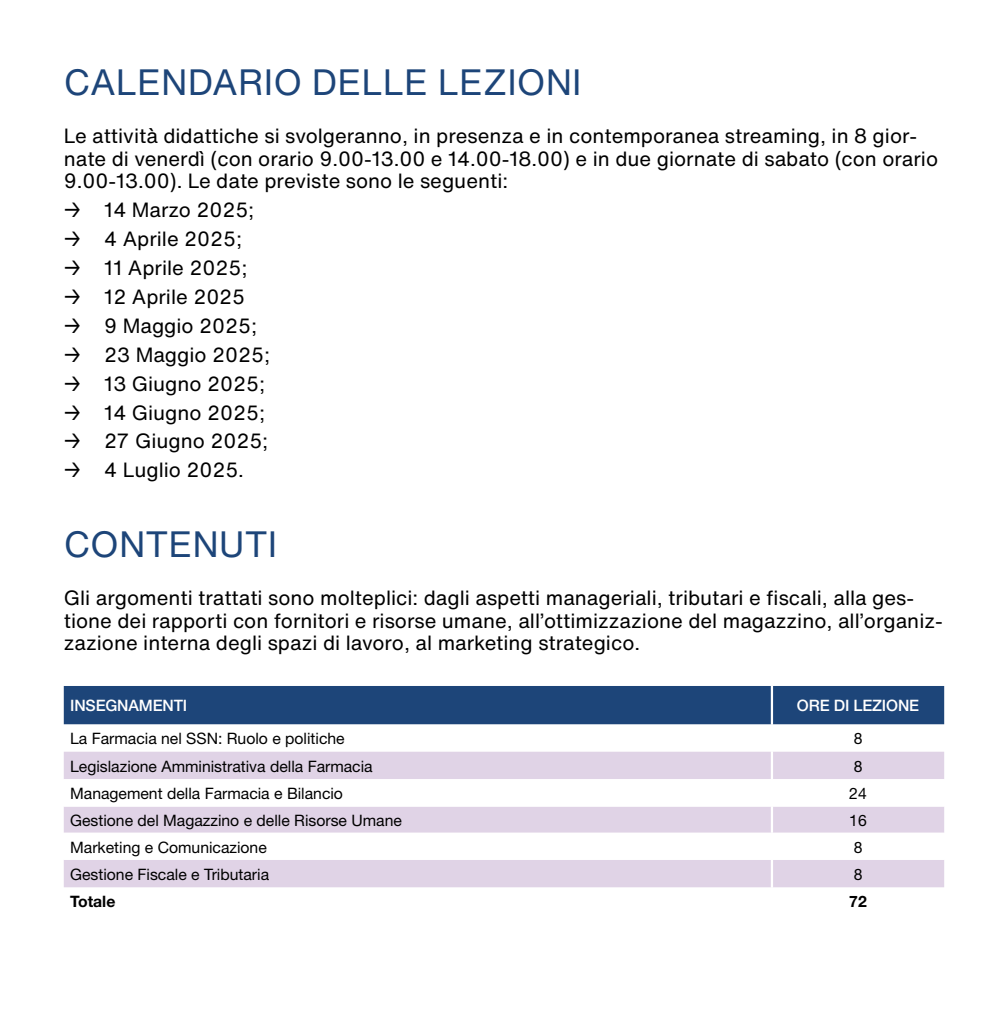
<style>
.page{position:relative;width:1008px;height:1021px;background:#fff}
.page>*{position:absolute;margin:0;border:0;box-sizing:border-box;transform-origin:0 0}
.titolo1{font:36px "Helvetica Now Text";color:#1d4579}
.punto_elenco1{font:20.25px/22.5px "Helvetica Now Text";color:#000}
.text_8_pt{font:15.75px "Helvetica Neue";color:#000}
.text_8_pt-2{font:500 15.75px "Helvetica Neue";letter-spacing:-.01em;color:#fff}
.text_8_pt-3{font:700 15.75px "Helvetica Neue";color:#000}
</style>
<div class="page">
<div style="left:64px;top:686px;width:880px;height:38px;background:#1d4579"></div>
<div style="left:64px;top:751px;width:880px;height:136px;background:#e0d3e6"></div>
<svg style="left:64px;top:779px;width:880px;height:80px"></svg>
<hr style="left:771px;top:686px;width:2px;height:38px;background:#fff">
<hr style="left:771px;top:751px;width:2px;height:28px;background:#fff">
<hr style="left:771px;top:779px;width:2px;height:27px;background:#fff">
<hr style="left:771px;top:806px;width:2px;height:26px;background:#fff">
<hr style="left:771px;top:832px;width:2px;height:27px;background:#fff">
<hr style="left:771px;top:859px;width:2px;height:28px;background:#fff">
<p class="titolo1" style="left:64px;top:55px;width:519px">CALENDARIO DELLE LEZIONI</p>
<p class="punto_elenco1" style="left:64px;top:124px;width:876px">Le attività didattiche si svolgeranno, in presenza e in contemporanea streaming, in 8 gior&shy;nate di venerdì (con orario 9.00-13.00 e 14.00-18.00) e in due giornate di sabato (con orario<br>9.00-13.00). Le date previste sono le seguenti:</p>
<p class="punto_elenco1" style="left:64px;top:198px;width:192px">→ 14 Marzo 2025;</p>
<p class="punto_elenco1" style="left:64px;top:227px;width:180px">→ 4 Aprile 2025;</p>
<p class="punto_elenco1" style="left:64px;top:256px;width:185px">→ 11 Aprile 2025;</p>
<p class="punto_elenco1" style="left:64px;top:285px;width:183px">→ 12 Aprile 2025</p>
<p class="punto_elenco1" style="left:64px;top:314px;width:195px">→ 9 Maggio 2025;</p>
<p class="punto_elenco1" style="left:64px;top:343px;width:208px">→ 23 Maggio 2025;</p>
<p class="punto_elenco1" style="left:64px;top:371px;width:203px">→ 13 Giugno 2025;</p>
<p class="punto_elenco1" style="left:64px;top:400px;width:203px">→ 14 Giugno 2025;</p>
<p class="punto_elenco1" style="left:64px;top:429px;width:206px">→ 27 Giugno 2025;</p>
<p class="punto_elenco1" style="left:64px;top:458px;width:182px">→ 4 Luglio 2025.</p>
<p class="titolo1" style="left:64px;top:517px;width:215px">CONTENUTI</p>
<p class="punto_elenco1" style="left:64px;top:586px;width:880px">Gli argomenti trattati sono molteplici: dagli aspetti manageriali, tributari e fiscali, alla ges&shy;tione dei rapporti con fornitori e risorse umane, all’ottimizzazione del magazzino, all’organiz&shy;zazione interna degli spazi di lavoro, al marketing strategico.</p>
<p class="text_8_pt-2" style="left:70px;top:696px;width:119px">INSEGNAMENTI</p>
<p class="text_8_pt-2" style="left:797px;top:696px;width:124px">ORE DI LEZIONE</p>
<p class="text_8_pt" style="left:70px;top:729px;width:276px">La Farmacia nel SSN: Ruolo e politiche</p>
<p class="text_8_pt" style="left:853px;top:729px;width:10px">8</p>
<p class="text_8_pt" style="left:70px;top:756px;width:304px">Legislazione Amministrativa della Farmacia</p>
<p class="text_8_pt" style="left:853px;top:756px;width:10px">8</p>
<p class="text_8_pt" style="left:70px;top:784px;width:274px">Management della Farmacia e Bilancio</p>
<p class="text_8_pt" style="left:849px;top:784px;width:19px">24</p>
<p class="text_8_pt" style="left:70px;top:810px;width:333px">Gestione del Magazzino e delle Risorse Umane</p>
<p class="text_8_pt" style="left:849px;top:810px;width:19px">16</p>
<p class="text_8_pt" style="left:70px;top:837px;width:198px">Marketing e Comunicazione</p>
<p class="text_8_pt" style="left:853px;top:837px;width:10px">8</p>
<p class="text_8_pt" style="left:70px;top:864px;width:200px">Gestione Fiscale e Tributaria</p>
<p class="text_8_pt" style="left:853px;top:864px;width:10px">8</p>
<p class="text_8_pt-3" style="left:70px;top:891px;width:47px">Totale</p>
<p class="text_8_pt-3" style="left:849px;top:891px;width:19px">72</p>
</div>
